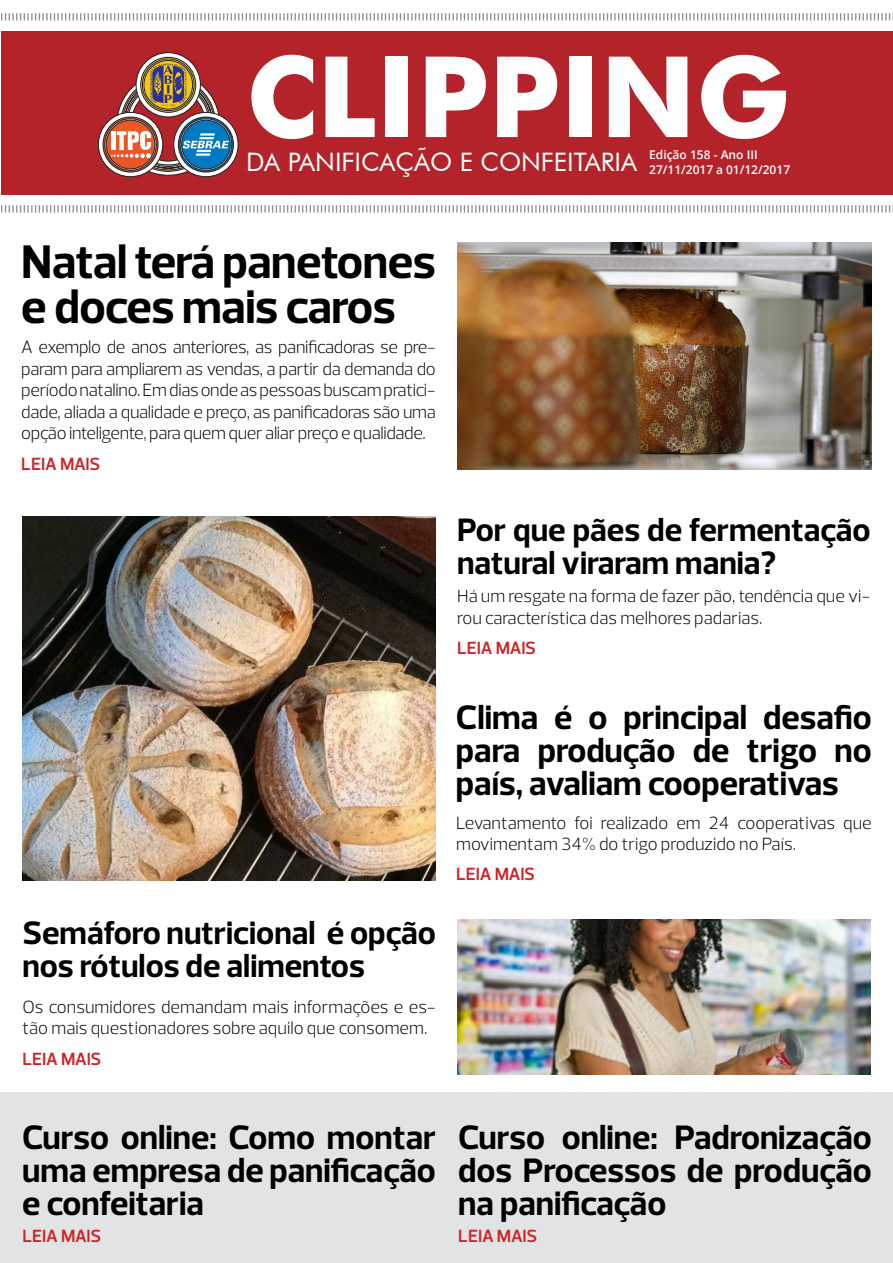
<style>
.page{position:relative;width:893px;height:1263px;background:#fff}
.page>*{position:absolute;margin:0;border:0;box-sizing:border-box;transform-origin:0 0}
.t1{font:700 112.5px "Futura BT";color:#fff}
.t2{font:700 48px/45px "Prelo";letter-spacing:-.01em;color:#000}
.t3{font:700 34.5px/33px "Prelo";color:#000;text-align:justify}
.t4{font:700 33px/33px "Prelo";color:#000}
.t5{font:25.5px "Futura BT";color:#fff}
.t6{font:300 18px/21.6px "Prelo";color:#000}
.t7{font:600 18px "Prelo";letter-spacing:-.015em;color:#ce2528}
.t8{font:600 12px/15px "Open Sans";color:#fff}
</style>
<div class="page">
<div style="left:1px;top:31px;width:892px;height:164px;background:#b4232a"></div>
<svg style="left:1px;top:13px;width:892px;height:8px"></svg>
<svg style="left:0;top:47px;width:239px;height:131px"></svg>
<svg style="left:1px;top:205px;width:892px;height:8px"></svg>
<div style="left:0;top:1093px;width:893px;height:170px;background:#e2e3e4"></div>
<img style="left:457px;top:242px;width:415px;height:227px">
<img style="left:22px;top:517px;width:413px;height:363px">
<img style="left:457px;top:919px;width:413px;height:156px">
<h1 class="t1" style="left:246px;top:29px;width:546px">CLIPPING</h1>
<h3 class="t5" style="left:246px;top:146px;width:392px">DA PANIFICAÇÃO E CONFEITARIA</h3>
<p class="t8" style="left:649px;top:146px;width:143px">Edição 158 - Ano III<br>27/11/2017 a 01/12/2017</p>
<h2 class="t2" style="left:21px;top:240px;width:416px">Natal terá panetones e doces mais caros</h2>
<p class="t6" style="left:21px;top:336px;width:416px;text-align:justify">A exemplo de anos anteriores, as panificadoras se pre&shy;param para ampliarem as vendas, a partir da demanda do período natalino. Em dias onde as pessoas buscam pratici&shy;dade, aliada a qualidade e preço, as panificadoras são uma opção inteligente, para quem quer aliar preço e qualidade.</p>
<p class="t7" style="left:21px;top:452px;width:80px">LEIA MAIS</p>
<h3 class="t4" style="left:22px;top:917px;width:415px">Semáforo nutricional é opção nos rótulos de alimentos</h3>
<p class="t6" style="left:22px;top:996px;width:415px">Os consumidores demandam mais informações e es&shy;tão mais questionadores sobre aquilo que consomem.</p>
<p class="t7" style="left:22px;top:1047px;width:80px">LEIA MAIS</p>
<h3 class="t4" style="left:457px;top:514px;width:415px">Por que pães de fermentação natural viraram mania?</h3>
<p class="t6" style="left:457px;top:585px;width:415px">Há um resgate na forma de fazer pão, tendência que vi&shy;rou característica das melhores padarias.</p>
<p class="t7" style="left:457px;top:637px;width:80px">LEIA MAIS</p>
<h3 class="t3" style="left:456px;top:701px;width:417px">Clima é o principal desafio para produção de trigo no país, avaliam cooperativas</h3>
<p class="t6" style="left:456px;top:812px;width:417px">Levantamento foi realizado em 24 cooperativas que movimentam 34% do trigo produzido no País.</p>
<p class="t7" style="left:456px;top:863px;width:80px">LEIA MAIS</p>
<h3 class="t3" style="left:22px;top:1121px;width:415px">Curso online: Como montar uma empresa de panificação e confeitaria</h3>
<p class="t7" style="left:22px;top:1224px;width:80px">LEIA MAIS</p>
<h3 class="t3" style="left:458px;top:1121px;width:415px">Curso online: Padronização dos Processos de produção na panificação</h3>
<p class="t7" style="left:458px;top:1224px;width:80px">LEIA MAIS</p>
</div>
